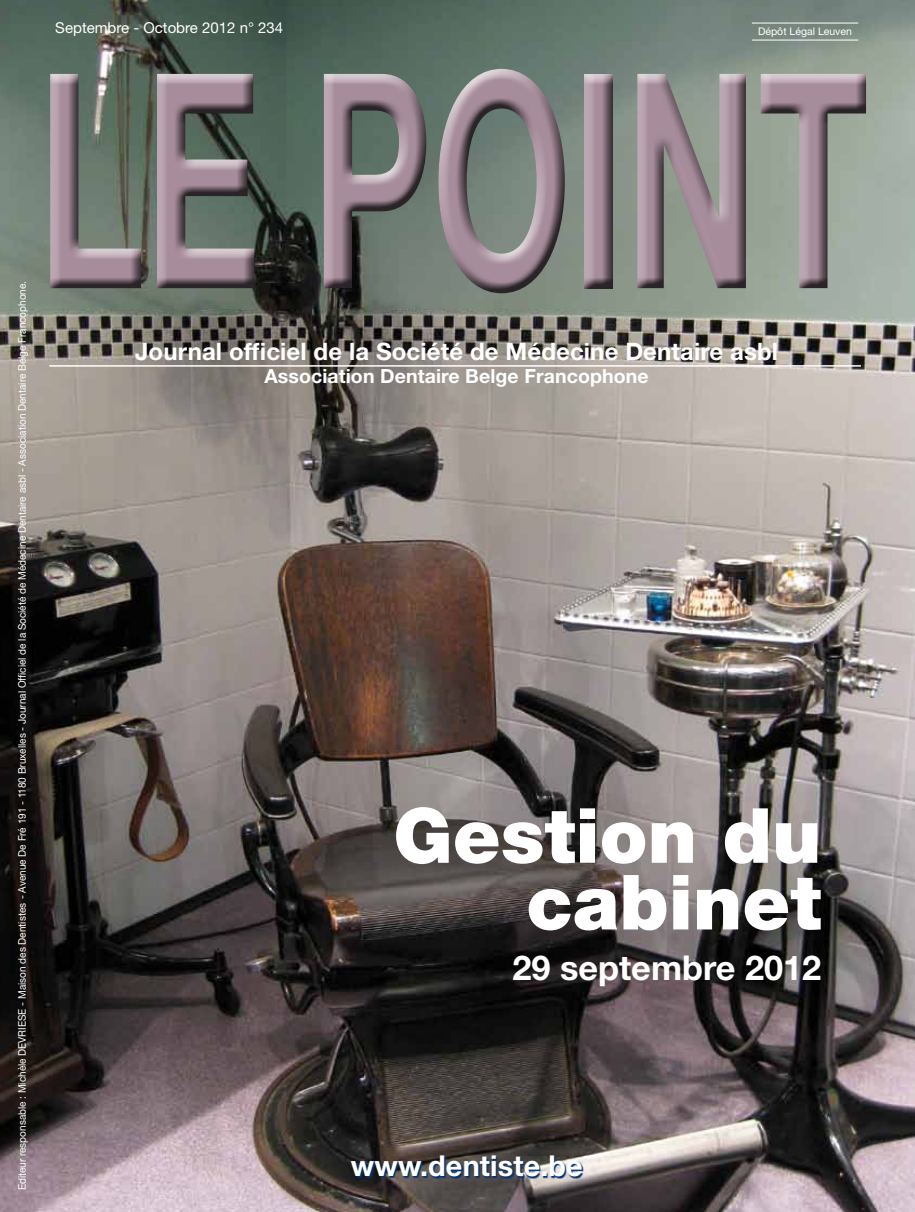
<style>
.page{position:relative;width:915px;height:1212px;background:#fff}
.page>*{position:absolute;margin:0;border:0;box-sizing:border-box;transform-origin:0 0}
.t1{font:700 300px "Helvetica Neue LT Std";color:#a78d9b;scale:.6 1}
.t2{font:900 76.2px/66.6px "Helvetica Neue LT Std";color:#fff;text-align:right}
.t3{font:700 34.35px "Helvetica Neue LT Std";color:#fff}
.t4{font:700 28.8px "Helvetica Neue LT Std";letter-spacing:.005em;color:#fff}
.t5{font:700 24px "Helvetica Neue LT Std";letter-spacing:.005em;color:#fff}
.t6{font:700 19.5px "Helvetica Neue LT Std";letter-spacing:.005em;color:#fff}
.t7{font:15px "Helvetica Neue LT Std";color:#fff}
.t8{font:10.5px "Helvetica Neue LT Std";color:#fff;scale:.95 1}
.t9{font:10.5px "Helvetica Neue LT Std";color:#fff}
</style>
<div class="page">
<img style="left:0;top:0;width:914px;height:1212px">
<hr style="left:751px;top:40px;width:106px;height:1px;background:#fff">
<hr style="left:751px;top:23px;width:106px;height:1px;background:#fff">
<hr style="left:49px;top:365px;width:811px;height:2px;background:#fff">
<div style="left:39px;top:58px;width:835px;height:237px;background:#fff;opacity:.75"></div>
<div style="left:42px;top:67px;width:834px;height:237px;background:#000;opacity:.75"></div>
<svg style="left:351px;top:1156px;width:232px;height:22px;background:#384960"></svg>
<p class="t8" style="left:16px;top:1190px;width:959px;rotate:-90deg">Editeur responsable : Michèle DEVRIESE - Maison des Dentistes - Avenue De Fré 191 - 1180 Bruxelles - Journal Officiel de la Société de Médecine Dentaire asbl - Association Dentaire Belge Francophone.</p>
<h3 class="t7" style="left:55px;top:18px;width:229px">Septembre - Octobre 2012 n° 234</h3>
<p class="t9" style="left:757px;top:25px;width:95px">Dépôt Légal Leuven</p>
<h1 class="t1" style="left:38px;top:-4px;width:1385px">LE POINT</h1>
<h3 class="t5" style="left:135px;top:336px;width:644px">Journal officiel de la Société de Médecine Dentaire asbl</h3>
<h3 class="t6" style="left:264px;top:364px;width:385px">Association Dentaire Belge Francophone</h3>
<h2 class="t2" style="left:393px;top:802px;width:429px">Gestion du cabinet</h2>
<h3 class="t3" style="left:512px;top:946px;width:310px">29 septembre 2012</h3>
<h3 class="t4" style="left:351px;top:1148px;width:233px">www.dentiste.be</h3>
</div>
